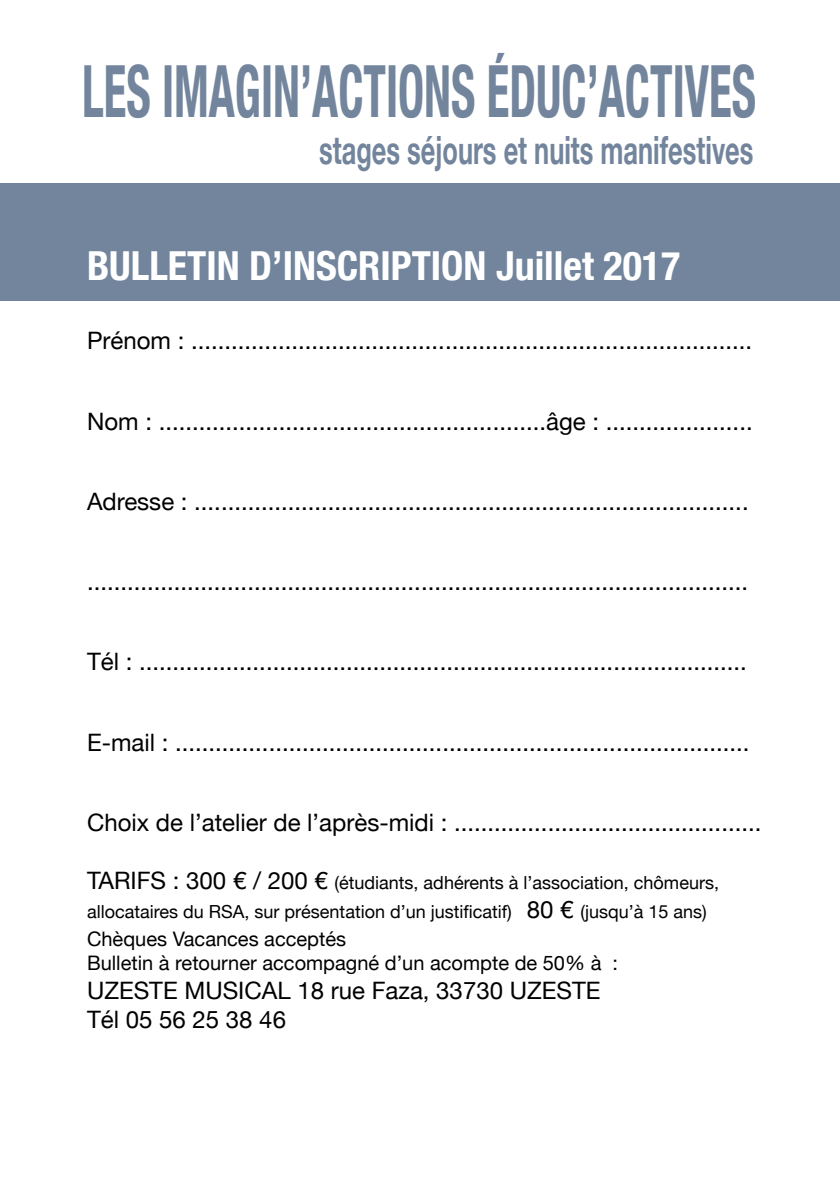
<style>
.page{position:relative;width:840px;height:1191px;background:#fff}
.page>*{position:absolute;margin:0;border:0;box-sizing:border-box;transform-origin:0 0}
.t1{font:700 condensed 72px "Helvetica Neue";color:#73859d;scale:.65 1}
.t2{font:700 condensed 40px "Helvetica Neue";color:#fff}
.t3{font:700 39px "Helvetica Neue";color:#73859d;scale:.65 1}
.t4{font:24px/28.8px "Helvetica Neue";color:#000}
.t5{font:20px/24px "Helvetica Neue";color:#000}
.t6{font:18px/28.8px "Helvetica Neue";color:#000}
.s1{font-size:24px}
</style>
<div class="page">
<div style="left:0;top:183px;width:839px;height:117px;background:#73859d"></div>
<h1 class="t1" style="left:82px;top:48px;width:1037px">LES IMAGIN’ACTIONS ÉDUC’ACTIVES</h1>
<h3 class="t3" style="left:319px;top:126px;width:669px">stages séjours et nuits manifestives</h3>
<h2 class="t2" style="left:87px;top:242px;width:99px">BULLETIN</h2>
<h2 class="t2" style="left:249px;top:242px;width:53px">D’INSC</h2>
<h2 class="t2" style="left:358px;top:242px;width:73px">RIPTION</h2>
<h2 class="t2" style="left:496px;top:242px;width:186px">JUILLET 2017</h2>
<p class="t4" style="left:87px;top:326px;width:666px">Prénom : ....................................................................................</p>
<p class="t4" style="left:87px;top:406px;width:666px">Nom : ..........................................................âge : ......................</p>
<p class="t4" style="left:87px;top:486px;width:662px">Adresse : ...................................................................................</p>
<p class="t4" style="left:87px;top:567px;width:662px">...................................................................................................</p>
<p class="t4" style="left:87px;top:647px;width:661px">Tél : ...........................................................................................</p>
<p class="t4" style="left:87px;top:727px;width:663px">E-mail : ......................................................................................</p>
<p class="t4" style="left:87px;top:808px;width:675px">Choix de l’atelier de l’après-midi : ..............................................</p>
<p class="t6" style="left:87px;top:867px;width:633px"><span class="s1">TARIFS : 300 € / 200 €</span> (étudiants, adhérents à l’association, chômeurs, allocataires du RSA, sur présentation d’un justificatif) <span class="s1">80 €</span> (jusqu’à 15 ans)</p>
<p class="t5" style="left:87px;top:927px;width:532px">Chèques Vacances acceptés<br>Bulletin à retourner accompagné d’un acompte de 50% à :</p>
<p class="t4" style="left:87px;top:976px;width:514px">UZESTE MUSICAL 18 rue Faza, 33730 UZESTE<br>Tél 05 56 25 38 46</p>
</div>
